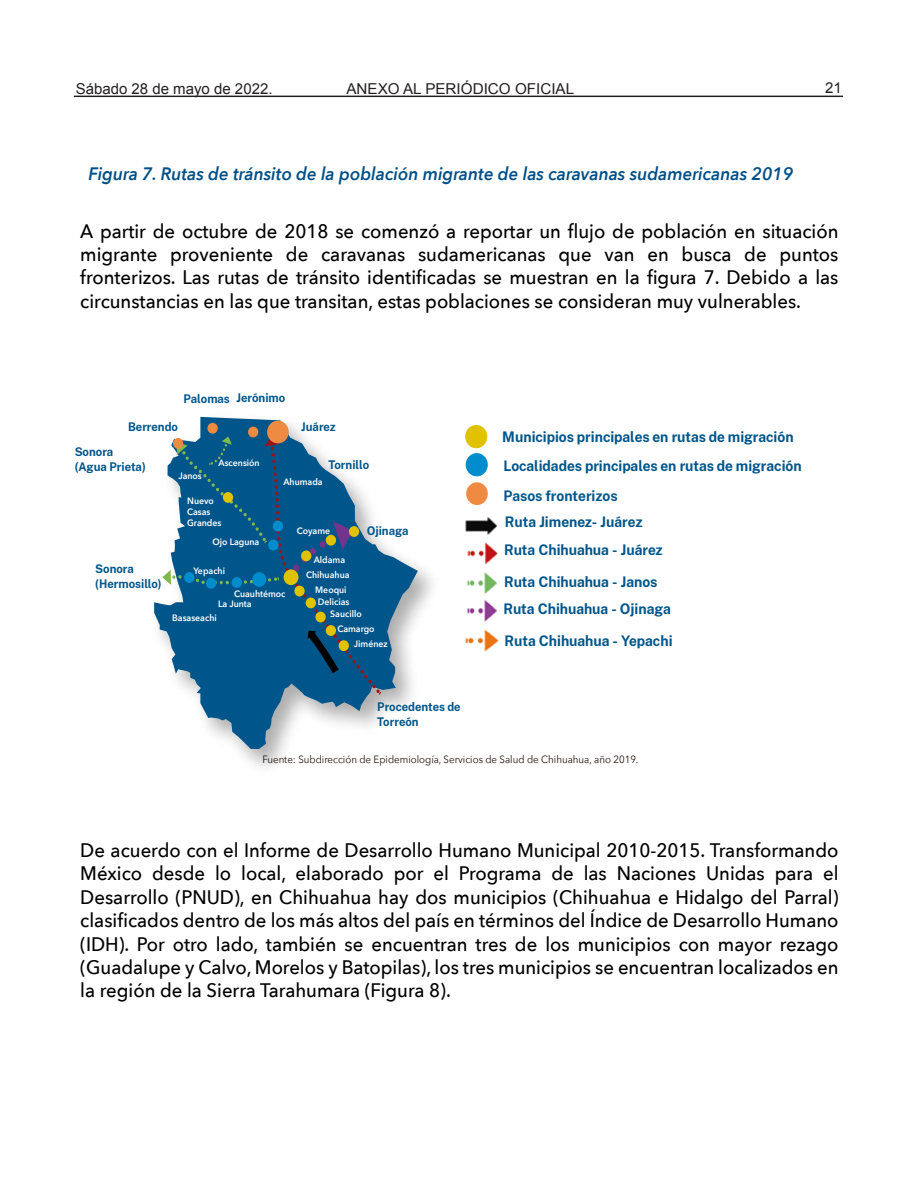
<style>
.page{position:relative;width:918px;height:1188px;background:#fff}
.page>*{position:absolute;margin:0;border:0;box-sizing:border-box;transform-origin:0 0}
.t1{font:500 19.5px/23.4px "Avenir Next";color:#010001;text-align:justify;scale:.95 1}
.t2{font:italic 600 18px "Avenir Next";color:#004f86;scale:.95 1}
.t3{font:15px "Arial";color:#231f20}
.t4{font:700 14.55px/29.2px "Public Sans";color:#00558a;scale:.95 1}
.t5{font:700 12px/14.4px "Public Sans";color:#00558a;scale:.95 1}
.t6{font:10.5px "Avenir Next";color:#1e120d;scale:.93 1}
.t7{font:600 9.15px/11.1px "Avenir Next";color:#fff;scale:.95 1}
</style>
<div class="page">
<hr style="left:74px;top:96px;width:769px;height:1px;background:#231f20">
<svg style="left:154px;top:417px;width:264px;height:332px"></svg>
<div style="left:267px;top:421px;width:22px;height:22px;background:#ee8a41;border-radius:50%"></div>
<div style="left:466px;top:482px;width:22px;height:23px;background:#ee8a41;border-radius:50%"></div>
<div style="left:248px;top:427px;width:10px;height:10px;background:#ee8a41;border-radius:50%"></div>
<div style="left:207px;top:423px;width:11px;height:11px;background:#ee8a41;border-radius:50%"></div>
<svg style="left:162px;top:436px;width:219px;height:259px;background:#2b6e95"></svg>
<div style="left:252px;top:572px;width:14px;height:15px;background:#008dce;border-radius:50%"></div>
<div style="left:232px;top:577px;width:10px;height:11px;background:#008dce;border-radius:50%"></div>
<div style="left:184px;top:572px;width:10px;height:11px;background:#008dce;border-radius:50%"></div>
<div style="left:273px;top:521px;width:10px;height:11px;background:#008dce;border-radius:50%"></div>
<div style="left:268px;top:540px;width:10px;height:10px;background:#008dce;border-radius:50%"></div>
<div style="left:206px;top:578px;width:10px;height:11px;background:#008dce;border-radius:50%"></div>
<div style="left:465px;top:425px;width:22px;height:23px;background:#e0c200;border-radius:50%"></div>
<div style="left:466px;top:453px;width:22px;height:23px;background:#008dce;border-radius:50%"></div>
<img style="left:465px;top:517px;width:34px;height:135px">
<p class="t3" style="left:76px;top:79px;width:198px">Sábado 28 de mayo de 2022.</p>
<p class="t3" style="left:346px;top:79px;width:229px">ANEXO AL PERIÓDICO OFICIAL</p>
<p class="t3" style="left:825px;top:78px;width:18px">21</p>
<p class="t2" style="left:89px;top:159px;width:743px">Figura 7. Rutas de tránsito de la población migrante de las caravanas sudamericanas 2019</p>
<p class="t1" style="left:80px;top:219px;width:800px">A partir de octubre de 2018 se comenzó a reportar un flujo de población en situación migrante proveniente de caravanas sudamericanas que van en busca de puntos fronterizos. Las rutas de tránsito identificadas se muestran en la figura 7. Debido a las circunstancias en las que transitan, estas poblaciones se consideran muy vulnerables.</p>
<p class="t5" style="left:184px;top:390px;width:109px">Palomas Jerónimo</p>
<p class="t5" style="left:128px;top:419px;width:54px">Berrendo</p>
<p class="t5" style="left:75px;top:444px;width:76px">Sonora (Agua Prieta)</p>
<p class="t7" style="left:219px;top:458px;width:45px">Ascensión</p>
<p class="t7" style="left:178px;top:471px;width:26px">Janos</p>
<p class="t7" style="left:187px;top:495px;width:37px">Nuevo<br>Casas<br>Grandes</p>
<p class="t7" style="left:212px;top:536px;width:51px">Ojo Laguna</p>
<p class="t5" style="left:301px;top:419px;width:38px">Juárez</p>
<p class="t5" style="left:328px;top:457px;width:45px">Tornillo</p>
<p class="t7" style="left:283px;top:476px;width:43px">Ahumada</p>
<p class="t7" style="left:297px;top:525px;width:37px">Coyame</p>
<p class="t5" style="left:367px;top:523px;width:46px">Ojinaga</p>
<p class="t5" style="left:95px;top:561px;width:71px">Sonora (Hermosillo)</p>
<p class="t7" style="left:193px;top:565px;width:35px">Yepachi</p>
<p class="t7" style="left:234px;top:588px;width:56px">Cuauhtémoc</p>
<p class="t7" style="left:218px;top:598px;width:37px">La Junta</p>
<p class="t7" style="left:172px;top:612px;width:48px">Basaseachi</p>
<p class="t7" style="left:314px;top:554px;width:35px">Aldama</p>
<p class="t7" style="left:306px;top:569px;width:47px">Chihuahua</p>
<p class="t7" style="left:315px;top:584px;width:35px">Meoqui</p>
<p class="t7" style="left:318px;top:596px;width:35px">Delicias</p>
<p class="t7" style="left:330px;top:608px;width:35px">Saucillo</p>
<p class="t7" style="left:354px;top:621px;width:37px;line-height:15.1px;text-indent:-16px">Camargo<br>Jiménez</p>
<p class="t5" style="left:377px;top:699px;width:89px">Procedentes de<br>Torreón</p>
<p class="t4" style="left:502px;top:422px;width:317px">Municipios principales en rutas de migración<br>Localidades principales en rutas de migración<br>Pasos fronterizos</p>
<p class="t4" style="left:504px;top:507px;width:169px;line-height:27.6px">Ruta Jimenez- Juárez<br>Ruta Chihuahua - Juárez</p>
<p class="t4" style="left:503px;top:567px;width:178px;line-height:27.6px">Ruta Chihuahua - Janos<br>Ruta Chihuahua - Ojinaga</p>
<p class="t4" style="left:505px;top:625px;width:178px">Ruta Chihuahua - Yepachi</p>
<p class="t6" style="left:262px;top:751px;width:406px">Fuente: Subdirección de Epidemiología, Servicios de Salud de Chihuahua, año 2019.</p>
<p class="t1" style="left:80px;top:838px;width:800px">De acuerdo con el Informe de Desarrollo Humano Municipal 2010-2015. Transformando México desde lo local, elaborado por el Programa de las Naciones Unidas para el Desarrollo (PNUD), en Chihuahua hay dos municipios (Chihuahua e Hidalgo del Parral) clasificados dentro de los más altos del país en términos del Índice de Desarrollo Humano (IDH). Por otro lado, también se encuentran tres de los municipios con mayor rezago (Guadalupe y Calvo, Morelos y Batopilas), los tres municipios se encuentran localizados en la región de la Sierra Tarahumara (Figura 8).</p>
</div>
